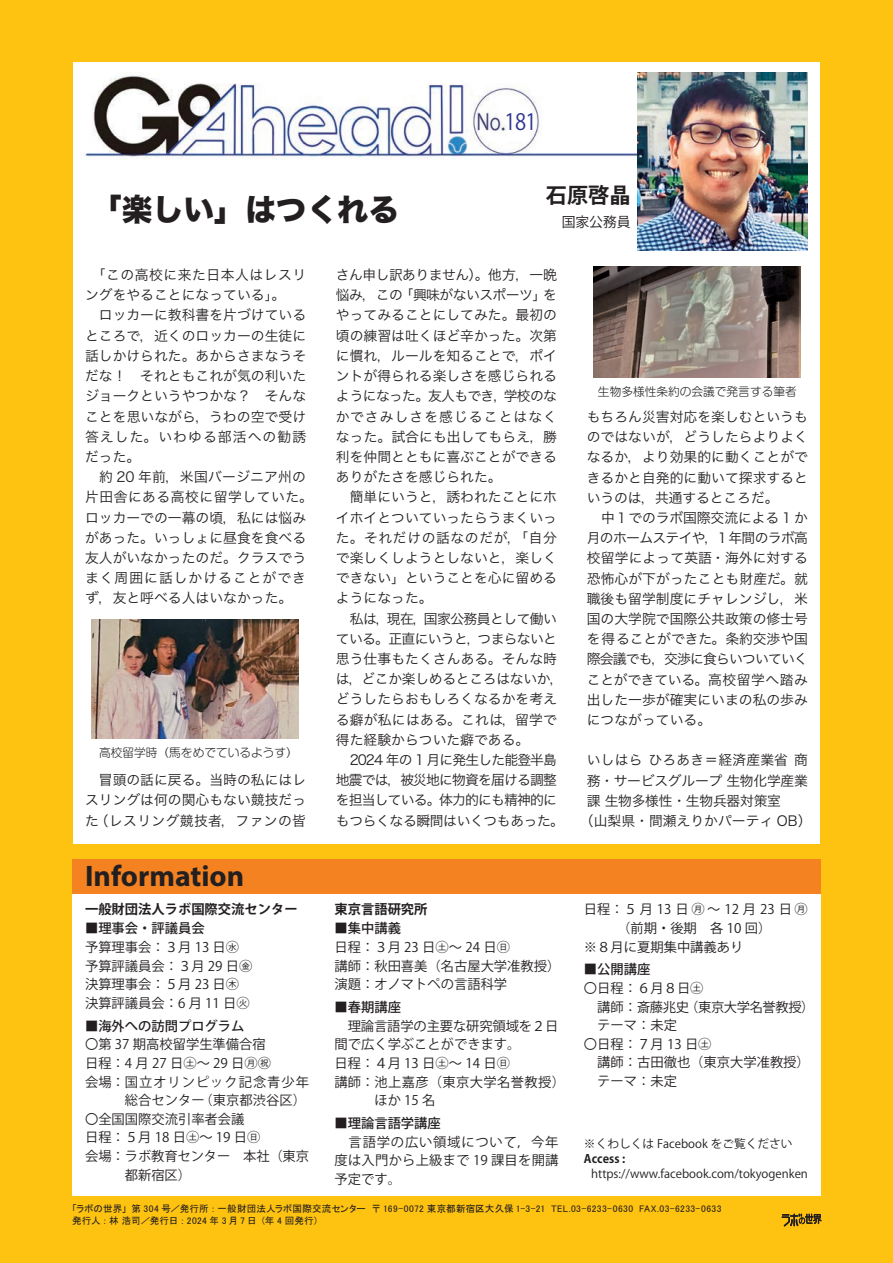
<style>
.page{position:relative;width:893px;height:1263px;background:#fff}
.page>*{position:absolute;margin:0;border:0;box-sizing:border-box;transform-origin:0 0}
.t1{font:30.9px "Hiragino Sans W8";color:#231f20}
.t2{font:700 29.7px "Myriad Pro";color:#231f20}
.t3{font:22.35px "Koz Go Pro";color:#2c328f;scale:.9 1}
.t4{font:700 21.3px "Koz Go Pr 6 N";color:#231f20}
.t5{font:13.8px/20.2px "Hira Kaku Pro N W3";color:#231f20}
.t6{font:13.8px "Hira Kaku Pro N W3";letter-spacing:-.02em;color:#231f20}
.t7{font:13.8px "Koz Go Pr 6 N";color:#231f20}
.t8{font:13.35px/18.6px "Koz Go Pr 6 N";color:#231f20}
.t9{font:500 13.35px "Koz Go Pr 6 N";color:#231f20}
.t10{font:700 13.35px "Koz Go Pr 6 N";color:#231f20}
.t11{font:13.35px "Koz Go Pr 6 N";letter-spacing:.245em;color:#231f20}
.t12{font:13.35px "Koz Go Pr 6 N";letter-spacing:.03em;color:#231f20}
.t13{font:13.35px "Koz Go Pr 6 N";letter-spacing:.07em;color:#231f20}
.t14{font:11.7px "Koz Go Pr 6 N";color:#231f20}
.t15{font:300 11.7px "Shin M Go Pro";color:#231f20}
.t16{font:700 11.7px "Koz Go Pr 6 N";color:#231f20}
.t17{font:9.6px/12.8px "MS P Gothic";letter-spacing:.02em;color:#231f20}
</style>
<div class="page">
<div style="left:48px;top:844px;width:793px;height:419px;background:#fec210"></div>
<div style="left:0;top:0;width:72px;height:1263px;background:#fec210"></div>
<div style="left:48px;top:0;width:794px;height:62px;background:#fec210"></div>
<div style="left:821px;top:0;width:72px;height:1263px;background:#fec210"></div>
<div style="left:72px;top:879px;width:749px;height:317px;background:#fff"></div>
<img style="left:84px;top:72px;width:554px;height:87px">
<img style="left:638px;top:72px;width:170px;height:179px">
<img style="left:594px;top:267px;width:207px;height:110px">
<img style="left:92px;top:620px;width:207px;height:119px">
<div style="left:72px;top:859px;width:749px;height:34px;background:#f58220"></div>
<svg style="left:782px;top:1214px;width:39px;height:12px"></svg>
<h1 class="t1" style="left:91px;top:192px;width:310px">「楽しい」はつくれる</h1>
<h3 class="t3" style="left:505px;top:107px;width:37px">181</h3>
<h3 class="t4" style="left:546px;top:183px;width:87px">石原啓晶</h3>
<p class="t7" style="left:562px;top:214px;width:71px">国家公務員</p>
<p class="t5" style="left:85px;top:264px;width:230px">　「この高校に来た日本人はレスリングをやることになっている」。<br>　ロッカーに教科書を片づけているところで，近くのロッカーの生徒に話しかけられた。あからさまなうそだな！　それともこれが気の利いたジョークというやつかな？　そんなことを思いながら，うわの空で受け答えした。いわゆる部活への勧誘だった。<br>　約 20 年前，米国バージニア州の片田舎にある高校に留学していた。ロッカーでの一幕の頃，私には悩みがあった。いっしょに昼食を食べる友人がいなかったのだ。クラスでうまく周囲に話しかけることができず，友と呼べる人はいなかった。</p>
<p class="t15" style="left:99px;top:743px;width:200px">高校留学時（馬をめでているようす）</p>
<p class="t5" style="left:85px;top:769px;width:223px;text-align:justify">　冒頭の話に戻る。当時の私にはレスリングは何の関心もない競技だった（レスリング競技者，ファンの皆</p>
<h2 class="t2" style="left:85px;top:857px;width:161px">Information</h2>
<p class="t10" style="left:85px;top:902px;width:214px">一般財団法人ラボ国際交流センター</p>
<p class="t9" style="left:85px;top:921px;width:121px">■理事会・評議員会</p>
<p class="t8" style="left:85px;top:938px;width:169px">予算理事会：３月 13 日㊌予算評議員会：３月 29 日㊎決算理事会：５月 23 日㊍決算評議員会：6 月 11 日㊋</p>
<p class="t9" style="left:85px;top:1018px;width:161px">■海外への訪問プログラム</p>
<p class="t8" style="left:85px;top:1035px;width:182px">〇第 37 期高校留学生準備合宿</p>
<p class="t8" style="left:85px;top:1054px;width:188px">日程：4 月 27 日㊏～ 29 日㊊㊗</p>
<p class="t13" style="left:85px;top:1074px;width:225px">会場： 国立オリンピック記念青少年</p>
<p class="t8" style="left:125px;top:1091px;width:183px">総合センター（東京都渋谷区）</p>
<p class="t8" style="left:85px;top:1110px;width:161px">〇全国国際交流引率者会議</p>
<p class="t8" style="left:85px;top:1128px;width:177px">日程：５月 18 日㊏～ 19 日㊐</p>
<p class="t8" style="left:85px;top:1147px;width:225px">会場： ラボ教育センター　本社（東京</p>
<p class="t8" style="left:125px;top:1165px;width:68px">都新宿区）</p>
<p class="t5" style="left:336px;top:264px;width:230px">さん申し訳ありません）。他方，一晩悩み，この 「興味がないスポーツ」をやってみることにしてみた。最初の頃の練習は吐くほど辛かった。次第に慣れ，ルールを知ることで，ポイントが得られる楽しさを感じられるようになった。友人もでき，学校のなかでさみしさを感じることはなくなった。試合にも出してもらえ，勝利を仲間とともに喜ぶことができるありがたさを感じられた。<br>　簡単にいうと，誘われたことにホイホイとついていったらうまくいった。それだけの話なのだが，「自分で楽しくしようとしないと，楽しくできない」ということを心に留めるようになった。<br>　私は，現在，国家公務員として働いている。正直にいうと，つまらないと思う仕事もたくさんある。そんな時は，どこか楽しめるところはないか，どうしたらおもしろくなるかを考える癖が私にはある。これは，留学で得た経験からついた癖である。　2024 年の 1 月に発生した能登半島地震では，被災地に物資を届ける調整を担当している。体力的にも精神的にもつらくなる瞬間はいくつもあった。</p>
<p class="t15" style="left:598px;top:382px;width:200px">生物多様性条約の会議で発言する筆者</p>
<p class="t5" style="left:587px;top:406px;width:223px">もちろん災害対応を楽しむというものではないが，どうしたらよりよくなるか，より効果的に動くことができるかと自発的に動いて探求するというのは，共通するところだ。<br>　中１でのラボ国際交流による 1 か月のホームステイや，１年間のラボ高校留学によって英語・海外に対する恐怖心が下がったことも財産だ。就職後も留学制度にチャレンジし，米国の大学院で国際公共政策の修士号を得ることができた。条約交渉や国際会議でも，交渉に食らいついていくことができている。高校留学へ踏み出した一歩が確実にいまの私の歩みにつながっている。</p>
<p class="t5" style="left:587px;top:749px;width:223px">いしはら ひろあき＝経済産業省 商</p>
<p class="t6" style="left:587px;top:768px;width:223px">務・サービスグループ 生物化学産業</p>
<p class="t6" style="left:587px;top:788px;width:196px">課 生物多様性・生物兵器対策室</p>
<p class="t5" style="left:580px;top:810px;width:233px">（山梨県・間瀬えりかパーティ OB）</p>
<p class="t10" style="left:334px;top:902px;width:95px">東京言語研究所</p>
<p class="t9" style="left:334px;top:921px;width:81px">■集中講義　</p>
<p class="t8" style="left:334px;top:938px;width:227px">日程：３月 23 日㊏～ 24 日㊐<br>講師：秋田喜美（名古屋大学准教授）演題：オノマトペの言語科学</p>
<p class="t9" style="left:334px;top:1000px;width:68px">■春期講座</p>
<p class="t8" style="left:334px;top:1017px;width:225px">　理論言語学の主要な研究領域を２日</p>
<p class="t8" style="left:334px;top:1035px;width:188px">間で広く学ぶことができます。</p>
<p class="t8" style="left:334px;top:1054px;width:177px">日程：４月 13 日㊏～ 14 日㊐</p>
<p class="t12" style="left:334px;top:1074px;width:232px">講師： 池上嘉彦（東京大学名誉教授）</p>
<p class="t8" style="left:374px;top:1091px;width:63px">ほか 15 名</p>
<p class="t9" style="left:334px;top:1115px;width:108px">■理論言語学講座</p>
<p class="t8" style="left:334px;top:1133px;width:225px;text-align:justify">　言語学の広い領域について，今年度は入門から上級まで 19 課目を開講予定です。</p>
<p class="t11" style="left:584px;top:902px;width:239px">日程： ５月13日㊊～12月23日㊊　</p>
<p class="t8" style="left:617px;top:919px;width:156px">（前期・後期　各 10 回）</p>
<p class="t8" style="left:584px;top:937px;width:161px">※８月に夏期集中講義あり</p>
<p class="t9" style="left:584px;top:962px;width:68px">■公開講座</p>
<p class="t8" style="left:584px;top:979px;width:232px">〇日程：６月８日㊏<br>　講師：斎藤兆史（東京大学名誉教授）　テーマ：未定<br>〇日程：７月 13 日㊏<br>　講師：古田徹也（東京大学准教授）　テーマ：未定</p>
<p class="t14" style="left:584px;top:1137px;width:210px">※くわしくは Facebook をご覧ください</p>
<p class="t16" style="left:584px;top:1152px;width:43px">Access :</p>
<p class="t14" style="left:591px;top:1167px;width:218px">https://www.facebook.com/tokyogenken</p>
<p class="t17" style="left:72px;top:1202px;width:651px">「ラボの世界」第 304 号／発行所：一般財団法人ラボ国際交流センター 〒 169-0072 東京都新宿区大久保 1-3-21 TEL.03-6233-0630 FAX.03-6233-0633発行人：林 浩司／発行日： 2024 年 3 月 7 日（年 4 回発行）</p>
</div>
